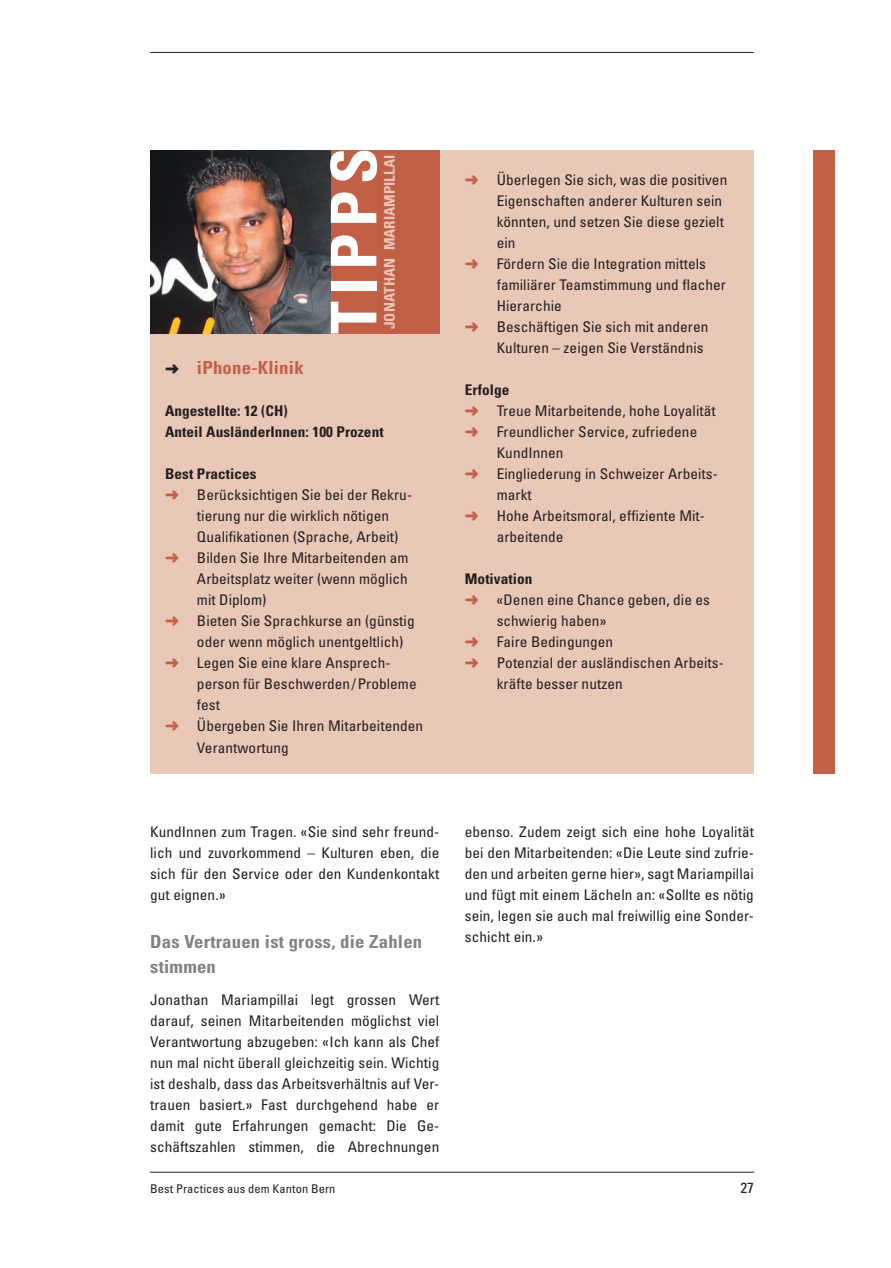
<style>
.page{position:relative;width:891px;height:1268px;background:#fff}
.page>*{position:absolute;margin:0;border:0;box-sizing:border-box;transform-origin:0 0}
.t1{font:700 condensed 63px "Univers";letter-spacing:.1em;color:#fff;scale:1.04 1}
.t2{font:700 condensed 18px/25.5px "Univers";letter-spacing:.01em;color:#808285;scale:1.04 1}
.t3{font:700 condensed 18px "Univers";letter-spacing:.01em;color:#c26047;scale:1.04 1}
.t4{font:condensed 14.7px/21px "Univers";letter-spacing:.005em;color:#231f20;text-align:justify;scale:1.04 1}
.t5{font:700 condensed 14.7px/21px "Univers";letter-spacing:.005em;color:#231f20;scale:1.04 1}
.t6{font:700 condensed 14.7px "Univers";letter-spacing:.005em;color:#e9c7b7}
.t7{font:condensed 12px "Univers";letter-spacing:.005em;color:#231f20;scale:1.04 1}
.s1{color:#231f20}
.s2{color:#c26047}
</style>
<div class="page">
<hr style="left:150px;top:52px;width:604px;height:1px;background:#231f20">
<hr style="left:150px;top:1172px;width:604px;height:1px;background:#231f20">
<div style="left:150px;top:150px;width:604px;height:623px;background:#e9c7b7"></div>
<div style="left:814px;top:150px;width:21px;height:624px;background:#c26047"></div>
<img style="left:150px;top:150px;width:181px;height:183px">
<div style="left:331px;top:150px;width:108px;height:183px;background:#c26047"></div>
<h1 class="t1" style="left:315px;top:334px;width:181px;rotate:-90deg">TIPPS</h1>
<p class="t6" style="left:381px;top:329px;width:176px;rotate:-90deg">JONATHAN MARIAMPILLAI</p>
<p class="t3" style="left:165px;top:357px;width:135px"><span class="s1">➜</span> iPhone-Klinik</p>
<p class="t5" style="left:165px;top:400px;width:212px">Angestellte: 12 (CH)<br>Anteil AusländerInnen: 100 Prozent</p>
<p class="t5" style="left:165px;top:463px;width:90px">Best Practices</p>
<p class="t4" style="left:165px;top:484px;width:239px"><span class="s2">➜</span> Berücksichtigen Sie bei der Rekru-</p>
<p class="t4" style="left:197px;top:505px;width:186px">tierung nur die wirklich nötigen</p>
<p class="t4" style="left:197px;top:526px;width:195px">Qualifikationen (Sprache, Arbeit)</p>
<p class="t4" style="left:165px;top:547px;width:236px"><span class="s2">➜</span> Bilden Sie Ihre Mitarbeitenden am</p>
<p class="t4" style="left:197px;top:568px;width:204px">Arbeitsplatz weiter (wenn möglich</p>
<p class="t4" style="left:197px;top:589px;width:68px">mit Diplom)</p>
<p class="t4" style="left:165px;top:610px;width:242px"><span class="s2">➜</span> Bieten Sie Sprachkurse an (günstig</p>
<p class="t4" style="left:197px;top:631px;width:200px">oder wenn möglich unentgeltlich)</p>
<p class="t4" style="left:165px;top:652px;width:217px"><span class="s2">➜</span> Legen Sie eine klare Ansprech-</p>
<p class="t4" style="left:165px;top:673px;width:243px">-person für Beschwerden/Probleme</p>
<p class="t4" style="left:197px;top:694px;width:24px">fest</p>
<p class="t4" style="left:165px;top:715px;width:250px"><span class="s2">➜</span> Übergeben Sie Ihren Mitarbeitenden</p>
<p class="t4" style="left:197px;top:736px;width:90px">Verantwortung</p>
<p class="t4" style="left:465px;top:169px;width:254px"><span class="s2">➜</span> Überlegen Sie sich, was die positiven</p>
<p class="t4" style="left:497px;top:190px;width:218px">Eigenschaften anderer Kulturen sein</p>
<p class="t4" style="left:497px;top:211px;width:220px">könnten, und setzen Sie diese gezielt</p>
<p class="t4" style="left:497px;top:232px;width:20px">ein</p>
<p class="t4" style="left:465px;top:253px;width:233px"><span class="s2">➜</span> Fördern Sie die Integration mittels</p>
<p class="t4" style="left:497px;top:274px;width:222px">familiärer Teamstimmung und flacher</p>
<p class="t4" style="left:497px;top:295px;width:64px">Hierarchie</p>
<p class="t4" style="left:465px;top:316px;width:236px"><span class="s2">➜</span> Beschäftigen Sie sich mit anderen</p>
<p class="t4" style="left:497px;top:337px;width:200px">Kulturen – zeigen Sie Verständnis</p>
<p class="t5" style="left:465px;top:379px;width:44px">Erfolge</p>
<p class="t4" style="left:465px;top:400px;width:243px"><span class="s2">➜</span> Treue Mitarbeitende, hohe Loyalität</p>
<p class="t4" style="left:465px;top:421px;width:225px"><span class="s2">➜</span> Freundlicher Service, zufriedene</p>
<p class="t4" style="left:497px;top:442px;width:66px">KundInnen</p>
<p class="t4" style="left:465px;top:463px;width:245px"><span class="s2">➜</span> Eingliederung in Schweizer Arbeits-</p>
<p class="t4" style="left:497px;top:484px;width:35px">markt</p>
<p class="t4" style="left:465px;top:505px;width:232px"><span class="s2">➜</span> Hohe Arbeitsmoral, effiziente Mit-</p>
<p class="t4" style="left:497px;top:526px;width:66px">arbeitende</p>
<p class="t5" style="left:465px;top:568px;width:67px">Motivation</p>
<p class="t4" style="left:465px;top:589px;width:237px"><span class="s2">➜</span> «Denen eine Chance geben, die es</p>
<p class="t4" style="left:497px;top:610px;width:107px">schwierig haben»</p>
<p class="t4" style="left:465px;top:631px;width:144px"><span class="s2">➜</span> Faire Bedingungen</p>
<p class="t4" style="left:465px;top:652px;width:251px"><span class="s2">➜</span> Potenzial der ausländischen Arbeits-</p>
<p class="t4" style="left:497px;top:673px;width:123px">kräfte besser nutzen</p>
<p class="t4" style="left:150px;top:820px;width:280px">KundInnen zum Tragen. «Sie sind sehr freund&shy;lich und zuvorkommend – Kulturen eben, die sich für den Service oder den Kundenkontakt gut eignen.»</p>
<p class="t2" style="left:150px;top:928px;width:263px">Das Vertrauen ist gross, die Zahlen stimmen</p>
<p class="t4" style="left:150px;top:988px;width:280px">Jonathan Mariampillai legt grossen Wert darauf, seinen Mitarbeitenden möglichst viel Verantwortung abzugeben: «Ich kann als Chef nun mal nicht überall gleichzeitig sein. Wichtig ist deshalb, dass das Arbeitsverhältnis auf Ver&shy;trauen basiert.» Fast durchgehend habe er damit gute Erfahrungen gemacht: Die Ge&shy;schäftszahlen stimmen, die Abrechnungen</p>
<p class="t4" style="left:465px;top:821px;width:280px">ebenso. Zudem zeigt sich eine hohe Loyalität bei den Mitarbeitenden: «Die Leute sind zufrie&shy;den und arbeiten gerne hier», sagt Mariampillai und fügt mit einem Lächeln an: «Sollte es nötig sein, legen sie auch mal freiwillig eine Sonder&shy;schicht ein.»</p>
<p class="t7" style="left:150px;top:1181px;width:180px">Best Practices aus dem Kanton Bern</p>
<p class="t4" style="left:740px;top:1177px;width:15px">27</p>
</div>
